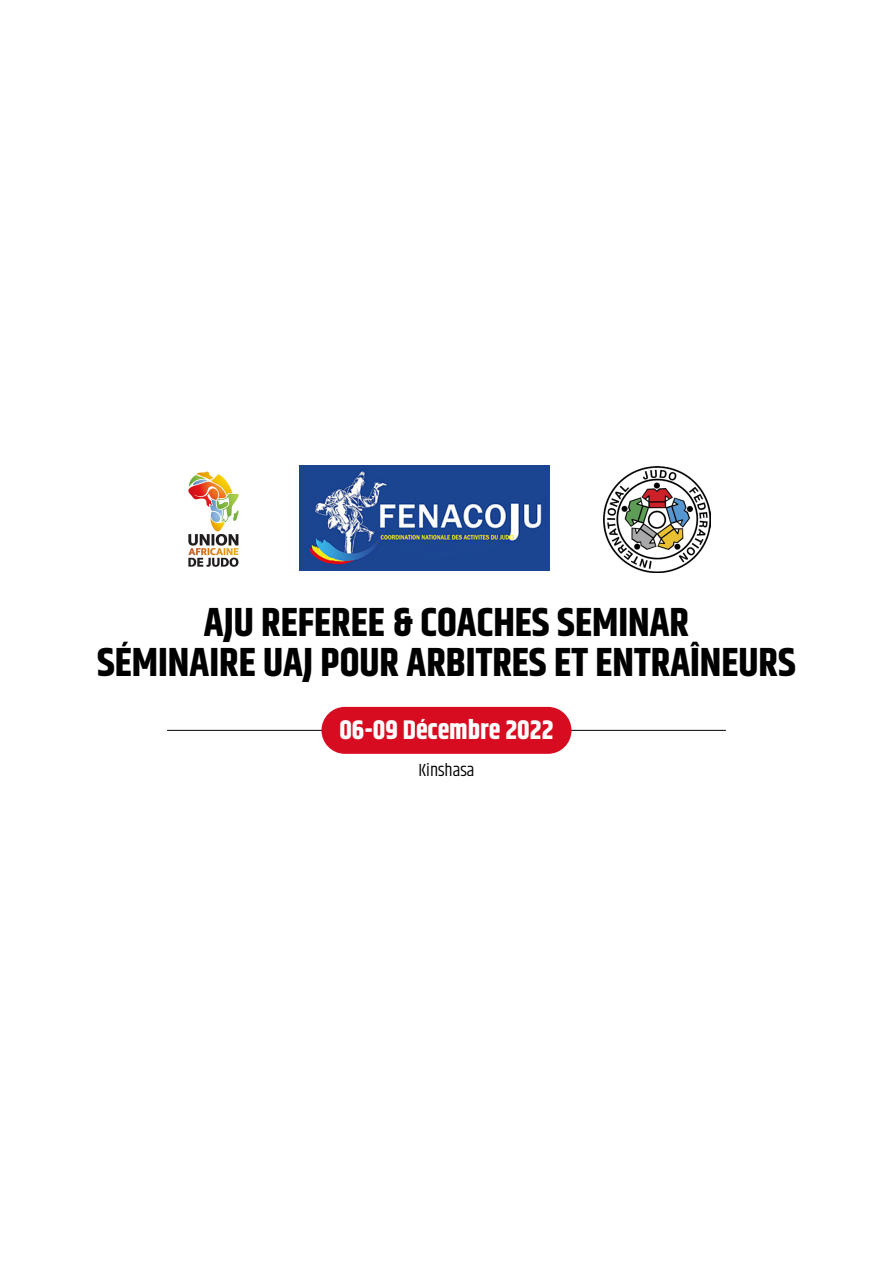
<style>
.page{position:relative;width:893px;height:1263px;background:#fff}
.page>*{position:absolute;margin:0;border:0;box-sizing:border-box;transform-origin:0 0}
.t1{font:700 40.5px/40.5px "Khand";color:#000;text-align:center}
.t2{font:700 26.85px "Khand";color:#fff}
.t3{font:18px "Khand";color:#000}
</style>
<div class="page">
<hr style="left:167px;top:730px;width:559px;height:1px;background:#000">
<div style="left:321px;top:707px;width:250px;height:47px;background:#d80c21;border-radius:23px"></div>
<img style="left:604px;top:466px;width:106px;height:106px">
<img style="left:188px;top:471px;width:51px;height:96px">
<img style="left:299px;top:465px;width:251px;height:106px">
<p class="t1" style="left:97px;top:604px;width:700px">AJU REFEREE &amp; COACHES SEMINAR<br>SÉMINAIRE UAJ POUR ARBITRES ET ENTRAÎNEURS</p>
<p class="t2" style="left:339px;top:711px;width:216px">06-09 Décembre 2022</p>
<p class="t3" style="left:418px;top:759px;width:58px">Kinshasa</p>
</div>
